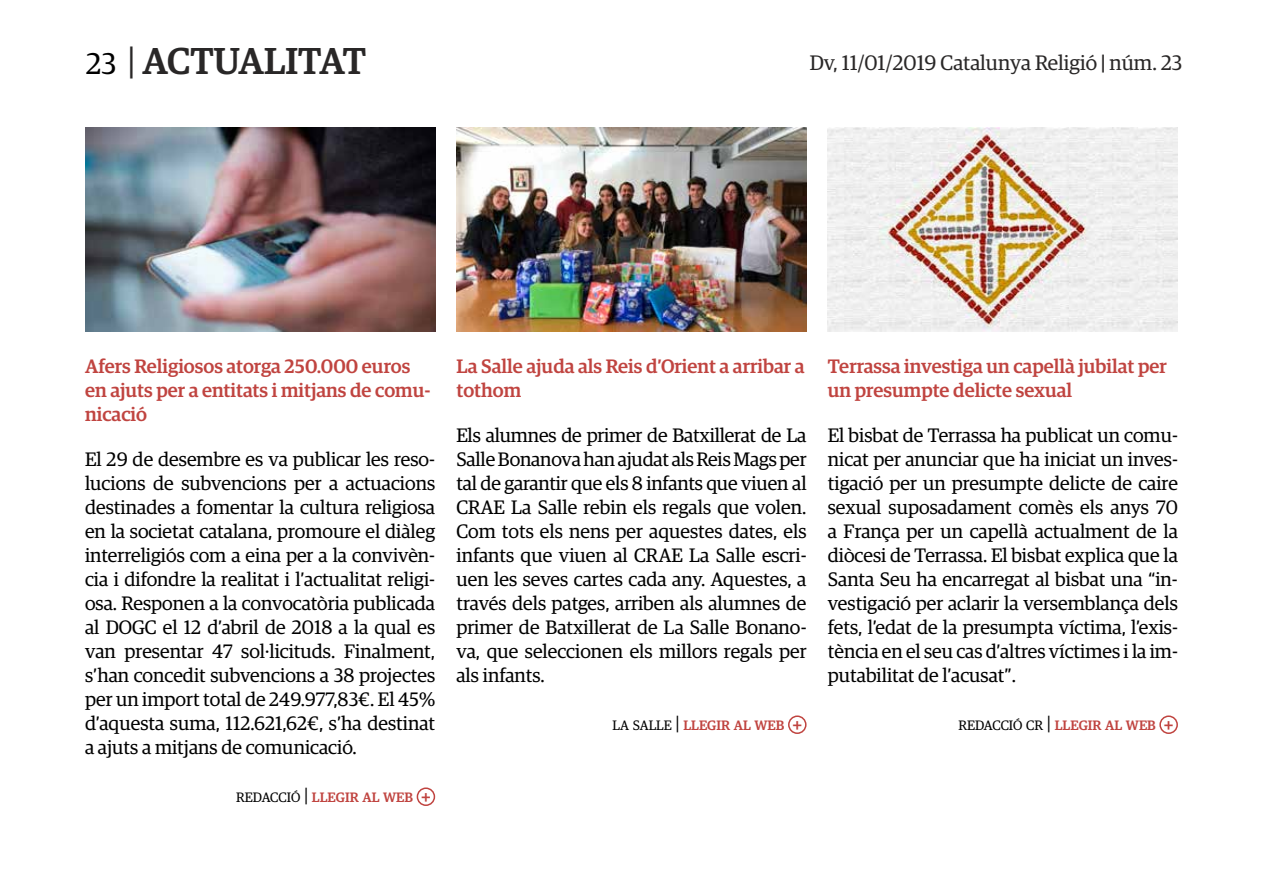
<style>
.page{position:relative;width:1263px;height:893px;background:#fff}
.page>*{position:absolute;margin:0;border:0;box-sizing:border-box;transform-origin:0 0}
.t1{font:500 37.5px "Guardian Egyp";color:#292727}
.t2{font:21px "Guardian Egyp";color:#292727}
.t3{font:19.5px/24px "Guardian Egyp";color:#000;text-align:justify}
.t4{font:500 19.5px/24px "Guardian Egyp";color:#c04440}
.t5{font:500 13.65px "Guardian Egyp";color:#c04440}
.s1{font-weight:400;font-size:30px;color:#000}
.s2{font-weight:400}
.s3{font-weight:500}
.s4{font-weight:400;color:#000}
.s5{font-weight:400;font-size:19.5px;color:#000}
.s6{font-size:19.5px}
</style>
<div class="page">
<div style="left:417px;top:787px;width:18px;height:19px;border:2px solid #c04440;border-radius:50%"></div>
<div style="left:788px;top:715px;width:18px;height:19px;border:2px solid #c04440;border-radius:50%"></div>
<div style="left:1159px;top:715px;width:19px;height:19px;border:2px solid #c04440;border-radius:50%"></div>
<img style="left:828px;top:128px;width:350px;height:204px">
<img style="left:456px;top:128px;width:350px;height:204px">
<img style="left:85px;top:128px;width:350px;height:204px">
<h1 class="t1" style="left:86px;top:34px;width:282px"><span class="s1">23</span> <span class="s2">|</span> ACTUALITAT</h1>
<p class="t2" style="left:810px;top:49px;width:374px">Dv, 11/01/2019 Catalunya Religió <span class="s3">|</span> núm. 23</p>
<p class="t4" style="left:85px;top:352px;width:347px">Afers Religiosos atorga 250.000 euros en ajuts per a entitats i mitjans de comu&shy;nicació</p>
<p class="t3" style="left:85px;top:446px;width:352px">El 29 de desembre es va publicar les reso&shy;lucions de subvencions per a actuacions destinades a fomentar la cultura religiosa en la societat catalana, promoure el diàleg interreligiós com a eina per a la convivèn&shy;cia i difondre la realitat i l’actualitat religi&shy;osa. Responen a la convocatòria publicada al DOGC el 12 d’abril de 2018 a la qual es van presentar 47 sol·licituds. Finalment, s’han concedit subvencions a 38 projectes per un import total de 249.977,83€. El 45% d’aquesta suma, 112.621,62€, s’ha destinat a ajuts a mitjans de comunicació.</p>
<p class="t5" style="left:236px;top:788px;width:196px"><span class="s4">REDACCIÓ</span> <span class="s5">|</span> LLEGIR AL WEB <span class="s6">+</span></p>
<p class="t4" style="left:456px;top:352px;width:350px">La Salle ajuda als Reis d’Orient a arribar a tothom</p>
<p class="t3" style="left:456px;top:422px;width:352px">Els alumnes de primer de Batxillerat de La Salle Bonanova han ajudat als Reis Mags per tal de garantir que els 8 infants que viuen al CRAE La Salle rebin els regals que volen.<br>Com tots els nens per aquestes dates, els infants que viuen al CRAE La Salle escri&shy;uen les seves cartes cada any. Aquestes, a través dels patges, arriben als alumnes de primer de Batxillerat de La Salle Bonano&shy;va, que seleccionen els millors regals per als infants.</p>
<p class="t5" style="left:612px;top:716px;width:192px"><span class="s4">LA SALLE</span> <span class="s5">|</span> LLEGIR AL WEB <span class="s6">+</span></p>
<p class="t4" style="left:828px;top:352px;width:340px">Terrassa investiga un capellà jubilat per un presumpte delicte sexual</p>
<p class="t3" style="left:828px;top:422px;width:352px">El bisbat de Terrassa ha publicat un comu&shy;nicat per anunciar que ha iniciat un inves&shy;tigació per un presumpte delicte de caire sexual suposadament comès els anys 70 a França per un capellà actualment de la diòcesi de Terrassa. El bisbat explica que la Santa Seu ha encarregat al bisbat una “in&shy;vestigació per aclarir la versemblança dels fets, l’edat de la presumpta víctima, l’exis&shy;tència en el seu cas d’altres víctimes i la im&shy;putabilitat de l’acusat”.</p>
<p class="t5" style="left:958px;top:716px;width:217px"><span class="s4">REDACCIÓ CR</span> <span class="s5">|</span> LLEGIR AL WEB <span class="s6">+</span></p>
</div>
